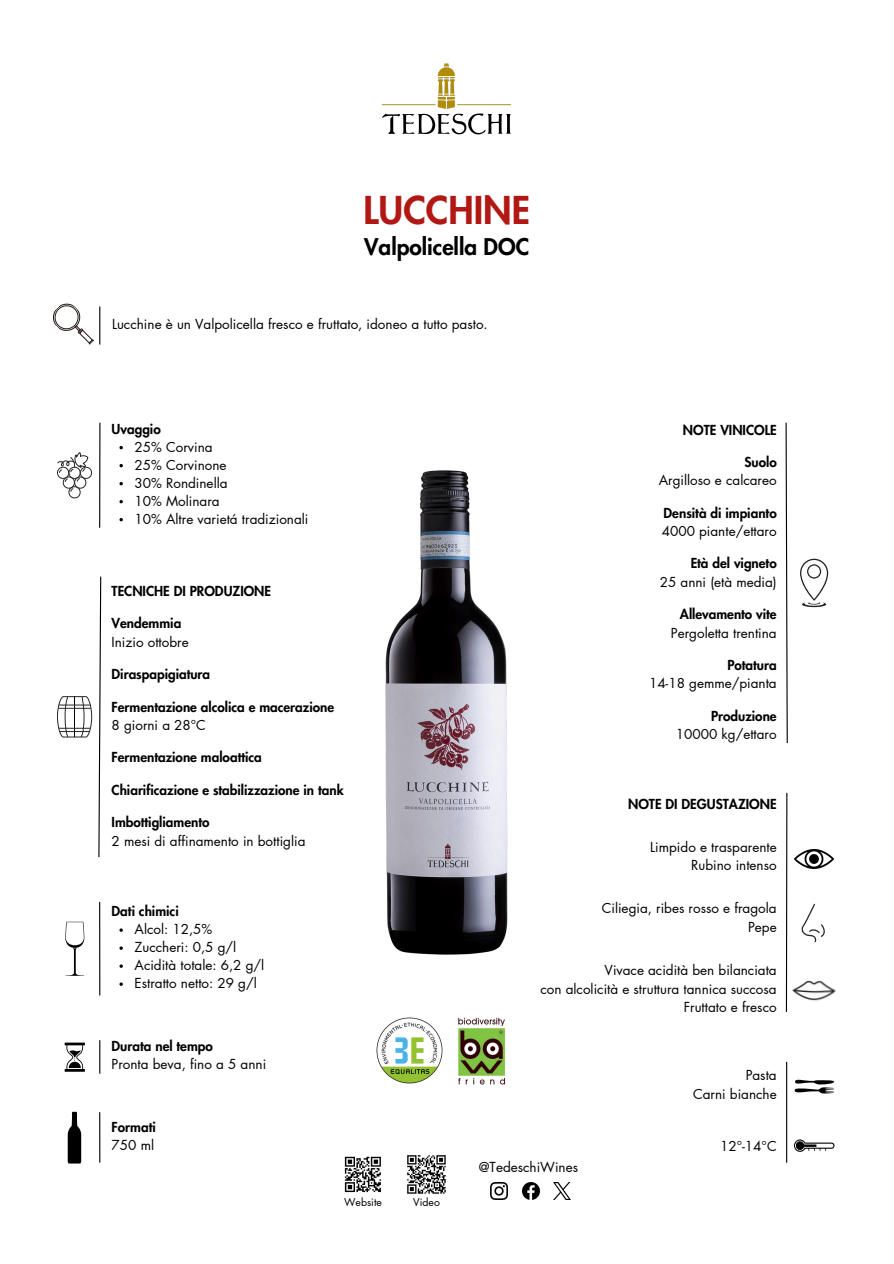
<style>
.page{position:relative;width:894px;height:1264px;background:#fff}
.page>*{position:absolute;margin:0;border:0;box-sizing:border-box;transform-origin:0 0}
.t1{font:800 37.5px "Futura LT Pro";color:#b21813}
.t2{font:800 22.5px "Futura LT Pro";color:#000}
.t3{font:13.5px/18.3px "Futura LT Pro";color:#000;text-align:right}
.t4{font:800 13.5px/18.3px "Futura LT Pro";color:#000}
.t5{font:10.5px "Futura LT Pro";color:#000}
.s1{font-weight:800}
.s2{font-weight:400}
</style>
<div class="page">
<svg style="left:65px;top:921px;width:19px;height:54px"></svg>
<svg style="left:800px;top:558px;width:27px;height:49px"></svg>
<svg style="left:53px;top:303px;width:41px;height:42px"></svg>
<svg style="left:794px;top:1139px;width:40px;height:12px"></svg>
<svg style="left:68px;top:1111px;width:13px;height:52px"></svg>
<svg style="left:794px;top:1079px;width:40px;height:14px"></svg>
<svg style="left:65px;top:1042px;width:20px;height:29px"></svg>
<hr style="left:99px;top:306px;width:1px;height:38px;background:#000">
<svg style="left:785px;top:422px;width:3px;height:322px"></svg>
<hr style="left:785px;top:792px;width:2px;height:219px;background:#000">
<hr style="left:785px;top:1061px;width:2px;height:101px;background:#000">
<hr style="left:99px;top:902px;width:1px;height:93px;background:#000">
<hr style="left:99px;top:1112px;width:1px;height:50px;background:#000">
<hr style="left:99px;top:1040px;width:1px;height:33px;background:#000">
<img style="left:385px;top:470px;width:123px;height:485px">
<svg style="left:57px;top:696px;width:35px;height:41px"></svg>
<svg style="left:98px;top:576px;width:4px;height:282px"></svg>
<svg style="left:57px;top:452px;width:35px;height:46px"></svg>
<hr style="left:99px;top:423px;width:1px;height:104px;background:#000">
<img style="left:787px;top:964px;width:49px;height:37px">
<img style="left:801px;top:903px;width:24px;height:40px">
<img style="left:794px;top:849px;width:39px;height:20px">
<img style="left:458px;top:1017px;width:48px;height:68px">
<img style="left:522px;top:1182px;width:17px;height:17px">
<img style="left:490px;top:1182px;width:17px;height:17px">
<img style="left:553px;top:1182px;width:17px;height:17px">
<img style="left:344px;top:1156px;width:37px;height:37px">
<img style="left:407px;top:1155px;width:39px;height:39px">
<svg style="left:119px;top:446px;width:4px;height:3px"></svg>
<svg style="left:119px;top:464px;width:4px;height:3px"></svg>
<svg style="left:119px;top:482px;width:4px;height:3px"></svg>
<svg style="left:119px;top:500px;width:4px;height:3px"></svg>
<svg style="left:119px;top:518px;width:4px;height:3px"></svg>
<img style="left:381px;top:63px;width:130px;height:72px">
<img style="left:376px;top:1017px;width:67px;height:67px">
<h1 class="t1" style="left:363px;top:193px;width:168px">LUCCHINE</h1>
<h2 class="t2" style="left:364px;top:236px;width:166px">Valpolicella DOC</h2>
<p class="t3" style="left:112px;top:315px;width:377px">Lucchine è un Valpolicella fresco e fruttato, idoneo a tutto pasto.</p>
<h5 class="t4" style="left:112px;top:420px;width:51px">Uvaggio</h5>
<h3 class="t3" style="left:134px;top:438px;width:80px">25% Corvina</h3>
<h5 class="t3" style="left:134px;top:456px;width:93px">25% Corvinone</h5>
<p class="t3" style="left:134px;top:474px;width:94px">30% Rondinella</p>
<p class="t3" style="left:134px;top:492px;width:87px">10% Molinara</p>
<h5 class="t3" style="left:134px;top:510px;width:175px">10% Altre varietá tradizionali</h5>
<h4 class="t4" style="left:112px;top:582px;width:161px">TECNICHE DI PRODUZIONE</h4>
<h5 class="t3" style="left:112px;top:615px;width:79px;text-align:left"><span class="s1">Vendemmia<br></span>Inizio ottobre</h5>
<h2 class="t4" style="left:112px;top:665px;width:100px">Diraspapigiatura</h2>
<h5 class="t4" style="left:112px;top:698px;width:224px">Fermentazione alcolica e macerazione<br><span class="s2">8 giorni a 28°C</span></h5>
<h5 class="t4" style="left:112px;top:748px;width:152px">Fermentazione maloattica</h5>
<h5 class="t4" style="left:112px;top:781px;width:233px">Chiarificazione e stabilizzazione in tank</h5>
<h4 class="t3" style="left:112px;top:813px;width:195px;text-align:left"><span class="s1">Imbottigliamento<br></span>2 mesi di affinamento in bottiglia</h4>
<p class="t4" style="left:112px;top:902px;width:69px">Dati chimici</p>
<p class="t3" style="left:134px;top:920px;width:79px">Alcol: 12,5%</p>
<p class="t3" style="left:134px;top:938px;width:103px">Zuccheri: 0,5 g/l</p>
<p class="t3" style="left:134px;top:956px;width:131px">Acidità totale: 6,2 g/l</p>
<p class="t3" style="left:134px;top:974px;width:124px">Estratto netto: 29 g/l</p>
<h5 class="t3" style="left:112px;top:1037px;width:156px;text-align:left"><span class="s1">Durata nel tempo<br></span>Pronta beva, fino a 5 anni</h5>
<p class="t4" style="left:112px;top:1118px;width:46px">Formati<br><span class="s2">750 ml</span></p>
<p class="t4" style="left:682px;top:421px;width:95px">NOTE VINICOLE</p>
<p class="t3" style="left:658px;top:453px;width:119px"><span class="s1">Suolo<br></span>Argilloso e calcareo</p>
<h2 class="t4" style="left:661px;top:504px;width:116px">Densità di impianto<br><span class="s2">4000 piante/ettaro</span></h2>
<h5 class="t3" style="left:659px;top:555px;width:118px"><span class="s1">Età del vigneto<br></span>25 anni (età media)</h5>
<h4 class="t3" style="left:670px;top:605px;width:107px"><span class="s1">Allevamento vite<br></span>Pergoletta trentina</h4>
<h5 class="t3" style="left:648px;top:656px;width:129px"><span class="s1">Potatura<br></span>14-18 gemme/pianta</h5>
<h4 class="t3" style="left:675px;top:707px;width:102px"><span class="s1">Produzione<br></span>10000 kg/ettaro</h4>
<p class="t4" style="left:628px;top:795px;width:150px">NOTE DI DEGUSTAZIONE</p>
<p class="t3" style="left:650px;top:838px;width:128px;line-height:18.8px">Limpido e trasparente<br>Rubino intenso</p>
<p class="t3" style="left:601px;top:899px;width:176px;line-height:18.8px">Ciliegia, ribes rosso e fragola<br>Pepe</p>
<p class="t3" style="left:540px;top:961px;width:238px;line-height:18.8px">Vivace acidità ben bilanciata<br>con alcolicità e struttura tannica succosa<br>Fruttato e fresco</p>
<p class="t3" style="left:692px;top:1066px;width:85px;line-height:18.8px">Pasta<br>Carni bianche</p>
<p class="t3" style="left:720px;top:1137px;width:58px">12°-14°C</p>
<p class="t5" style="left:344px;top:1197px;width:39px">Website</p>
<p class="t5" style="left:413px;top:1197px;width:28px">Video</p>
<p class="t3" style="left:478px;top:1157px;width:101px">@TedeschiWines</p>
</div>
